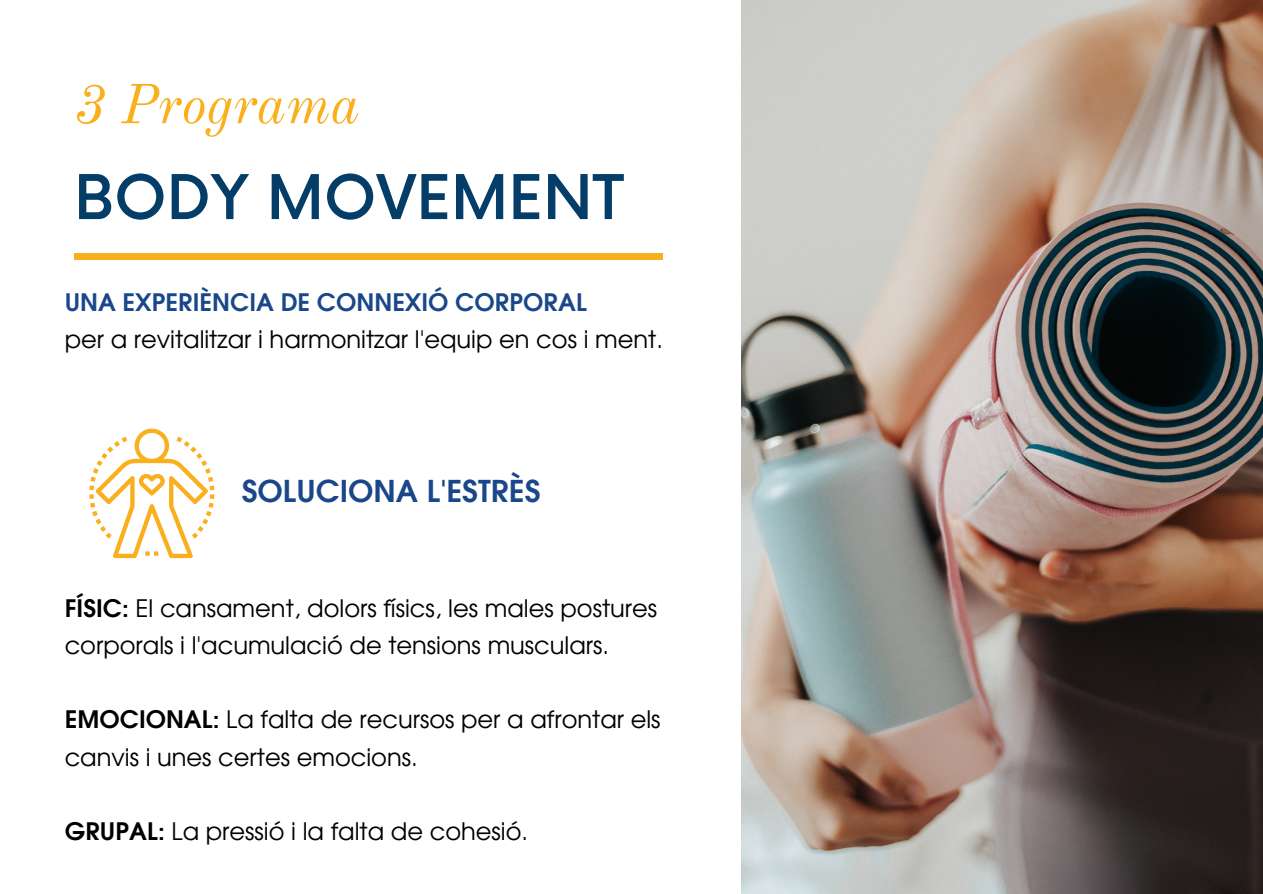
<style>
.page{position:relative;width:1263px;height:894px;background:#fff}
.page>*{position:absolute;margin:0;border:0;box-sizing:border-box;transform-origin:0 0}
.t1{font:500 60px "Now";color:#033d68}
.t2{font:italic 55.05px "Old Standard";color:#faaf1d}
.t3{font:700 30.15px "Evolventa";color:#1a4789}
.t4{font:24.15px/37px "Evolventa";color:#000}
.t5{font:700 24.15px "Evolventa";color:#1a4789}
.s1{font-weight:700}
</style>
<div class="page">
<div style="left:74px;top:254px;width:588px;height:5px;background:#faaf1d"></div>
<svg style="left:741px;top:337px;width:1px;height:231px"></svg>
<svg style="left:89px;top:428px;width:125px;height:130px"></svg>
<img style="left:742px;top:0;width:520px;height:893px">
<p class="t2" style="left:74px;top:70px;width:287px">3 Programa</p>
<p class="t1" style="left:74px;top:165px;width:551px">BODY MOVEMENT</p>
<p class="t5" style="left:65px;top:291px;width:524px">UNA EXPERIÈNCIA DE CONNEXIÓ CORPORAL</p>
<p class="t4" style="left:65px;top:322px;width:600px">per a revitalitzar i harmonitzar l'equip en cos i ment.</p>
<p class="t3" style="left:242px;top:478px;width:300px">SOLUCIONA L'ESTRÈS</p>
<p class="t4" style="left:65px;top:591px;width:594px"><span class="s1">FÍSIC:</span> El cansament, dolors físics, les males postures corporals i l'acumulació de tensions musculars.</p>
<p class="t4" style="left:65px;top:702px;width:597px"><span class="s1">EMOCIONAL:</span> La falta de recursos per a afrontar els canvis i unes certes emocions.</p>
<p class="t4" style="left:65px;top:813px;width:465px"><span class="s1">GRUPAL:</span> La pressió i la falta de cohesió.</p>
</div>
